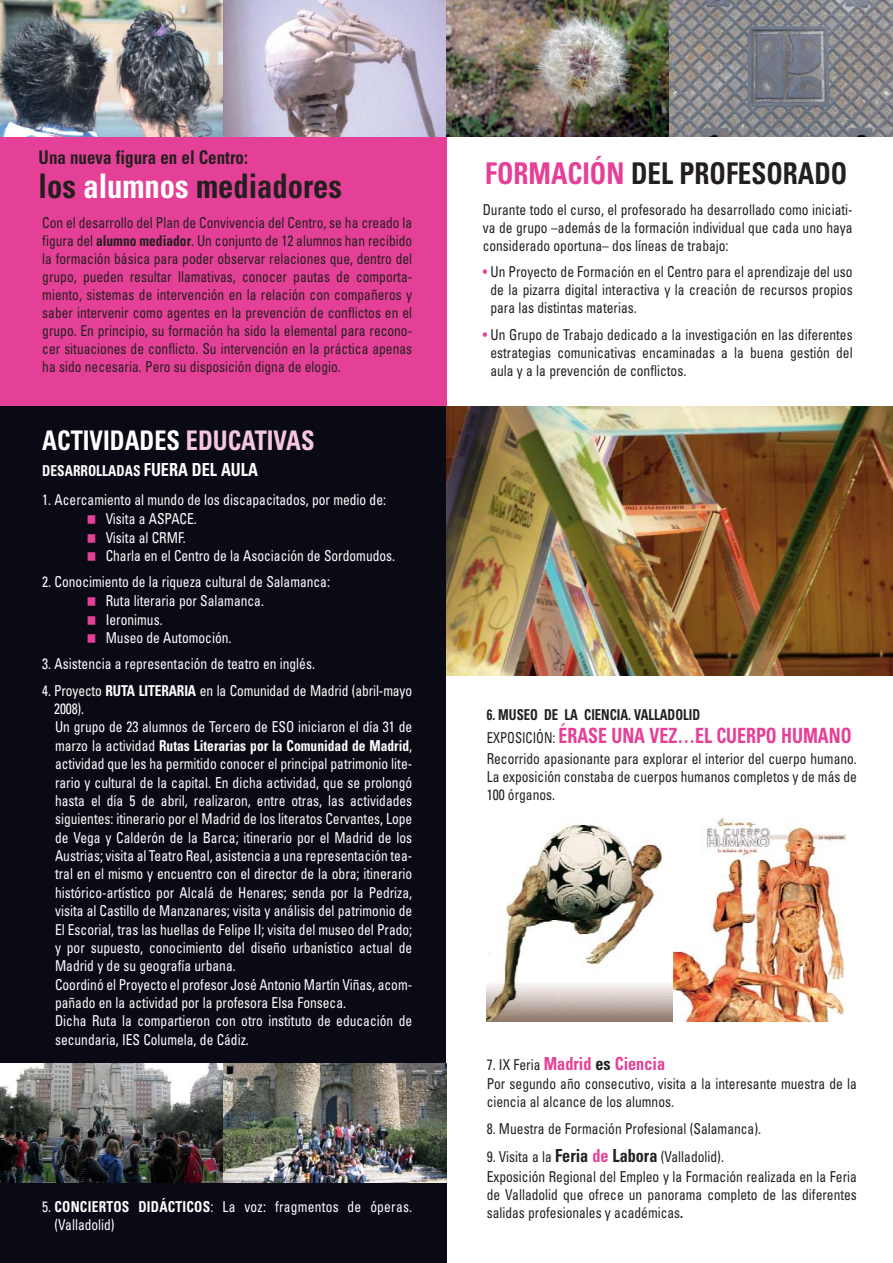
<style>
.page{position:relative;width:893px;height:1263px;background:#fff}
.page>*{position:absolute;margin:0;border:0;box-sizing:border-box;transform-origin:0 0}
.t1{font:700 condensed 33.9px "Univers";color:#231f20;scale:.9 1}
.t2{font:700 condensed 30px "Univers";color:#231f20;scale:.9 1}
.t3{font:700 condensed 27px "Univers";color:#fff;scale:.9 1}
.t4{font:700 condensed 21px "Univers";color:#e54097;scale:.85 1}
.t5{font:700 condensed 18.9px "Univers";color:#231f20;scale:.9 1}
.t6{font:700 condensed 18px "Univers";color:#e54097;scale:.9 1}
.t7{font:condensed 15px/18px "Univers";color:#231f20;text-align:justify;scale:.9 1}
.t8{font:condensed 15px/18.3px "Univers";color:#fff;scale:.9 1}
.t9{font:condensed 15px/18.3px "Univers";letter-spacing:.02em;color:#fff;scale:.9 1}
.t10{font:700 condensed 15px "Univers";color:#231f20;scale:.85 1}
.t11{font:700 condensed 15px "Univers";color:#fff;scale:.9 1}
.s1{color:#fff}
.s2{font-weight:700}
.s3{color:#f6c7dd}
.s4{font-size:18px}
.s5{color:#e54097}
.s6{font-weight:400;font-size:15px;color:#231f20}
.s7{color:#231f20}
.s8{font-weight:700;font-size:18px}
.s9{font-weight:700;font-size:18px;color:#e54097}
</style>
<div class="page">
<div style="left:0;top:137px;width:446px;height:269px;background:#e54097"></div>
<div style="left:0;top:406px;width:446px;height:857px;background:#090a14"></div>
<img style="left:0;top:1063px;width:223px;height:119px">
<img style="left:223px;top:1063px;width:223px;height:119px">
<img style="left:446px;top:406px;width:447px;height:270px">
<img style="left:0;top:1px;width:893px;height:136px">
<img style="left:486px;top:818px;width:359px;height:204px">
<p class="t5" style="left:39px;top:150px;width:234px">Una nueva figura en el Centro:</p>
<h1 class="t1" style="left:39px;top:173px;width:339px">los <span class="s1">alumnos</span> mediadores</h1>
<p class="t7" style="left:42px;top:215px;width:413px">Con el desarrollo del Plan de Convivencia del Centro, se ha creado la figura del <span class="s2">alumno mediador</span>. Un conjunto de 12 alumnos han recibido la formación básica para poder observar relaciones que, dentro del grupo, pueden resultar llamativas, conocer pautas de comporta&shy;miento, sistemas de intervención en la relación con compañeros y saber intervenir como agentes en la prevención de conflictos en el grupo. En principio, su formación ha sido la elemental para recono&shy;cer situaciones de conflicto. Su intervención en la práctica apenas ha sido necesaria. Pero su disposición digna de elogio.</p>
<h3 class="t3" style="left:42px;top:431px;width:304px">ACTIVIDADES <span class="s3">EDUCATIVAS</span></h3>
<p class="t11" style="left:42px;top:466px;width:241px">DESARROLLADAS <span class="s4">FUERA DEL AULA</span></p>
<p class="t8" style="left:106px;top:491px;width:323px;line-height:18.8px;text-indent:-63px">1. Acercamiento al mundo de los discapacitados, por medio de:<br>Visita a ASPACE.<br>Visita al CRMF.<br>Charla en el Centro de la Asociación de Sordomudos.</p>
<p class="t8" style="left:106px;top:573px;width:251px;line-height:18.8px;text-indent:-63px">2. Conocimiento de la riqueza cultural de Salamanca:<br>Ruta literaria por Salamanca.<br>Ieronimus.<br>Museo de Automoción.</p>
<p class="t8" style="left:42px;top:656px;width:305px">3. Asistencia a representación de teatro en inglés.</p>
<p class="t8" style="left:54px;top:682px;width:399px;text-indent:-12px">4. Proyecto <span class="s2">RUTA LITERARIA</span> en la Comunidad de Madrid (abril-mayo 2008).<br>Un grupo de 23 alumnos de Tercero de ESO iniciaron el día 31 de marzo la actividad <span class="s2">Rutas Literarias por la Comunidad de Madrid</span>, actividad que les ha permitido conocer el principal patrimonio lite&shy;rario y cultural de la capital. En dicha actividad, que se prolongó hasta el día 5 de abril, realizaron, entre otras, las actividades siguientes: itinerario por el Madrid de los literatos Cervantes, Lope de Vega y Calderón de la Barca; itinerario por el Madrid de los Austrias; visita al Teatro Real, asistencia a una representación tea&shy;tral en el mismo y encuentro con el director de la obra; itinerario histórico-artístico por Alcalá de Henares; senda por la Pedriza, visita al Castillo de Manzanares; visita y análisis del patrimonio de El Escorial, tras las huellas de Felipe II; visita del museo del Prado; y por supuesto, conocimiento del diseño urbanístico actual de Madrid y de su geografía urbana.<br>Coordinó el Proyecto el profesor José Antonio Martín Viñas, acom&shy;pañado en la actividad por la profesora Elsa Fonseca.<br>Dicha Ruta la compartieron con otro instituto de educación de secundaria, IES Columela, de Cádiz.</p>
<p class="t9" style="left:55px;top:1199px;width:399px;text-indent:-12px">5. <span class="s2">CONCIERTOS DIDÁCTICOS</span>: La voz: fragmentos de óperas. (Valladolid)</p>
<h2 class="t2" style="left:485px;top:162px;width:404px"><span class="s5">FORMACIÓN</span> DEL PROFESORADO</h2>
<p class="t7" style="left:483px;top:202px;width:413px">Durante todo el curso, el profesorado ha desarrollado como iniciati&shy;va de grupo –además de la formación individual que cada uno haya considerado oportuna– dos líneas de trabajo:</p>
<p class="t7" style="left:490px;top:264px;width:404px;text-indent:-8px"><span class="s5">•</span> Un Proyecto de Formación en el Centro para el aprendizaje del uso de la pizarra digital interactiva y la creación de recursos propios para las distintas materias.</p>
<p class="t7" style="left:490px;top:327px;width:404px;text-indent:-8px"><span class="s5">•</span> Un Grupo de Trabajo dedicado a la investigación en las diferentes estrategias comunicativas encaminadas a la buena gestión del aula y a la prevención de conflictos.</p>
<p class="t10" style="left:487px;top:710px;width:253px">6. MUSEO DE LA CIENCIA. VALLADOLID</p>
<h3 class="t4" style="left:487px;top:728px;width:431px"><span class="s6">EXPOSICIÓN:</span> ÉRASE UNA VEZ…EL CUERPO HUMANO</h3>
<p class="t7" style="left:487px;top:751px;width:413px">Recorrido apasionante para explorar el interior del cuerpo humano.<br>La exposición constaba de cuerpos humanos completos y de más de 100 órganos.</p>
<p class="t6" style="left:487px;top:1057px;width:200px"><span class="s6">7. IX Feria</span> Madrid <span class="s7">es</span> Ciencia</p>
<p class="t7" style="left:487px;top:1076px;width:413px">Por segundo año consecutivo, visita a la interesante muestra de la ciencia al alcance de los alumnos.</p>
<p class="t7" style="left:487px;top:1121px;width:306px">8. Muestra de Formación Profesional (Salamanca).</p>
<p class="t7" style="left:487px;top:1149px;width:413px;line-height:19.5px">9. Visita a la <span class="s8">Feria</span> <span class="s9">de</span> <span class="s8">Labora</span> (Valladolid).<br>Exposición Regional del Empleo y la Formación realizada en la Feria</p>
<p class="t7" style="left:487px;top:1187px;width:413px">de Valladolid que ofrece un panorama completo de las diferentes salidas profesionales y académicas<span class="s2">.</span></p>
</div>
